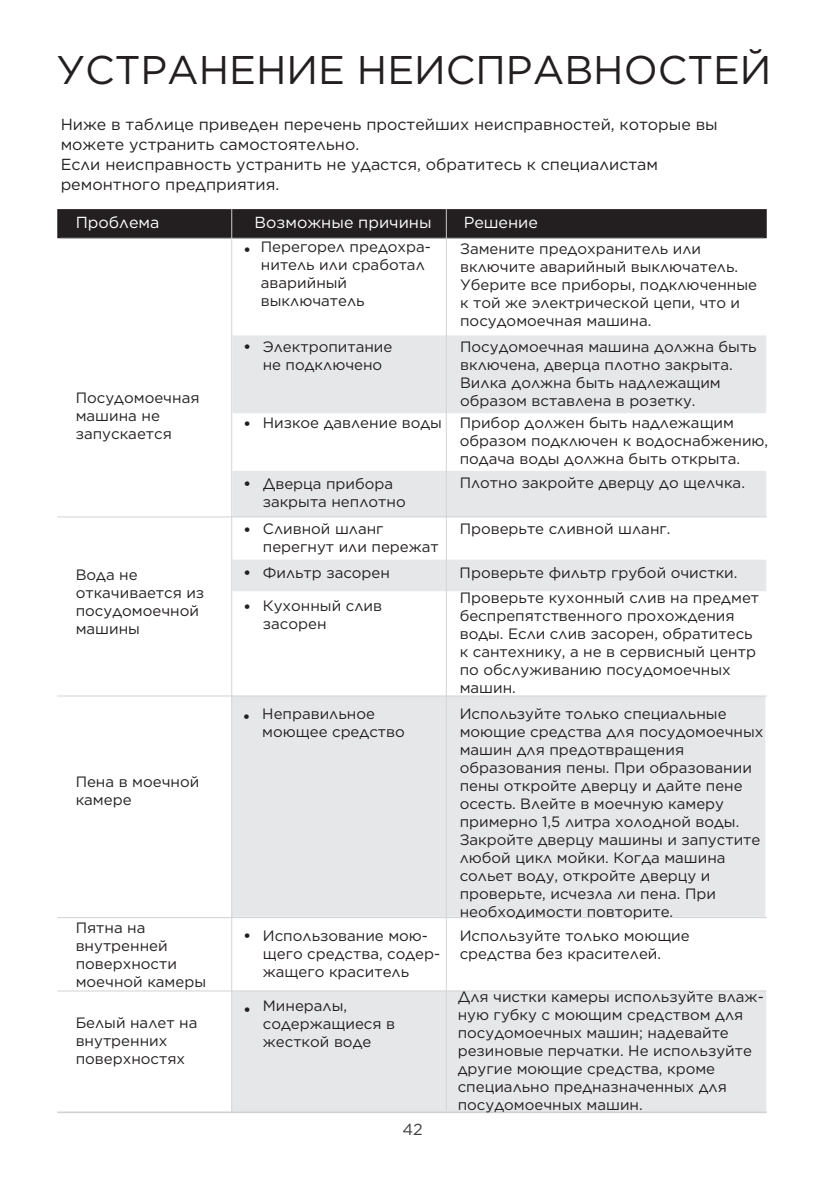
<style>
.page{position:relative;width:823px;height:1191px;background:#fff}
.page>*{position:absolute;margin:0;border:0;box-sizing:border-box;transform-origin:0 0}
.t1{font:40px "Gotham";color:#231f20}
.t2{font:16px/20px "Gotham";color:#231f20}
.t3{font:16px "Gotham";color:#fff}
.t4{font:16px "Gotham";color:#3f3f40}
.t5{font:15px/18px "Gotham";color:#231f20}
.t6{font:300 6.2px "Adobe Song Std";color:#231f20}
.s1{font-family:"Adobe Song Std";font-weight:300;font-size:6.2px}
</style>
<div class="page">
<div style="left:232px;top:696px;width:532px;height:220px;background:#e6e7e9"></div>
<svg style="left:57px;top:209px;width:709px;height:29px;background:#252122"></svg>
<div style="left:232px;top:335px;width:533px;height:78px;background:#e6e7e9"></div>
<hr style="left:60px;top:238px;width:703px;height:1px;background:#a8a9ad">
<div style="left:232px;top:991px;width:533px;height:120px;background:#e6e7e9"></div>
<div style="left:232px;top:471px;width:533px;height:45px;background:#e6e7e9"></div>
<div style="left:232px;top:559px;width:533px;height:32px;background:#e6e7e9"></div>
<hr style="left:57px;top:695px;width:709px;height:1px;background:#d1d2d4">
<hr style="left:57px;top:917px;width:709px;height:1px;background:#d1d2d4">
<hr style="left:57px;top:990px;width:709px;height:1px;background:#d1d2d4">
<hr style="left:231px;top:209px;width:1px;height:903px;background:#d1d2d4">
<hr style="left:445px;top:209px;width:1px;height:901px;background:#d1d2d4">
<hr style="left:57px;top:1111px;width:709px;height:2px;background:#d1d2d4">
<hr style="left:57px;top:516px;width:709px;height:1px;background:#d1d2d4">
<h1 class="t1" style="left:57px;top:44px;width:716px">УСТРАНЕНИЕ НЕИСПРАВНОСТЕЙ</h1>
<p class="t2" style="left:61px;top:114px;width:658px">Ниже в таблице приведен перечень простейших неисправностей, которые вы можете устранить самостоятельно.<br>Если неисправность устранить не удастся, обратитесь к специалистам ремонтного предприятия.</p>
<p class="t3" style="left:76px;top:212px;width:85px">Проблема</p>
<p class="t3" style="left:254px;top:212px;width:178px">Возможные причины</p>
<p class="t3" style="left:463px;top:212px;width:76px">Решение</p>
<p class="t5" style="left:76px;top:388px;width:125px">Посудомоечная машина не запускается</p>
<p class="t5" style="left:76px;top:565px;width:130px">Вода не откачивается из посудомоечной машины</p>
<p class="t5" style="left:76px;top:772px;width:125px">Пена в моечной камере</p>
<p class="t6" style="left:244px;top:246px;width:8px">●</p>
<p class="t5" style="left:261px;top:237px;width:171px">Перегорел предохра&shy;нитель или сработал аварийный выключатель</p>
<p class="t6" style="left:244px;top:343px;width:8px">●</p>
<p class="t5" style="left:262px;top:337px;width:131px">Электропитание не подключено</p>
<p class="t5" style="left:244px;top:413px;width:199px"><span class="s1">●</span> Низкое давление воды</p>
<p class="t5" style="left:460px;top:239px;width:298px">Замените предохранитель или включите аварийный выключатель.<br>Уберите все приборы, подключенные к той же электрической цепи, что и посудомоечная машина.</p>
<p class="t5" style="left:460px;top:337px;width:298px">Посудомоечная машина должна быть включена, дверца плотно закрыта.<br>Вилка должна быть надлежащим образом вставлена в розетку.</p>
<p class="t5" style="left:459px;top:413px;width:310px">Прибор должен быть надлежащим образом подключен к водоснабжению, подача воды должна быть открыта.</p>
<p class="t6" style="left:244px;top:480px;width:8px">●</p>
<p class="t6" style="left:244px;top:526px;width:8px">●</p>
<p class="t6" style="left:244px;top:569px;width:8px">●</p>
<p class="t6" style="left:244px;top:603px;width:8px">●</p>
<p class="t5" style="left:262px;top:474px;width:144px">Дверца прибора закрыта неплотно</p>
<p class="t5" style="left:459px;top:473px;width:286px">Плотно закройте дверцу до щелчка.</p>
<p class="t5" style="left:263px;top:519px;width:177px">Сливной шланг перегнут или пережат</p>
<p class="t5" style="left:459px;top:519px;width:212px">Проверьте сливной шланг.</p>
<p class="t5" style="left:262px;top:563px;width:129px">Фильтр засорен</p>
<p class="t5" style="left:459px;top:563px;width:279px">Проверьте фильтр грубой очистки.</p>
<p class="t5" style="left:263px;top:596px;width:121px">Кухонный слив засорен</p>
<p class="t5" style="left:459px;top:588px;width:301px">Проверьте кухонный слив на предмет беспрепятственного прохождения воды. Если слив засорен, обратитесь к сантехнику, а не в сервисный центр по обслуживанию посудомоечных машин.</p>
<p class="t5" style="left:262px;top:704px;width:144px;text-indent:-19px"><span class="s1">●</span> Неправильное моющее средство</p>
<p class="t5" style="left:459px;top:704px;width:305px">Используйте только специальные моющие средства для посудомоечных машин для предотвращения образования пены. При образовании пены откройте дверцу и дайте пене осесть. Влейте в моечную камеру примерно 1,5 литра холодной воды.<br>Закройте дверцу машины и запустите любой цикл мойки. Когда машина сольет воду, откройте дверцу и проверьте, исчезла ли пена. При необходимости повторите.</p>
<p class="t5" style="left:76px;top:918px;width:132px">Пятна на внутренней поверхности моечной камеры</p>
<p class="t5" style="left:263px;top:926px;width:179px">Использование мою&shy;щего средства, содер&shy;жащего краситель</p>
<p class="t5" style="left:459px;top:926px;width:231px">Используйте только моющие средства без красителей.</p>
<p class="t6" style="left:244px;top:932px;width:8px">●</p>
<p class="t5" style="left:263px;top:996px;width:134px">Минералы, содержащиеся в жесткой воде</p>
<p class="t5" style="left:457px;top:987px;width:307px">Для чистки камеры используйте влаж&shy;ную губку с моющим средством для посудомоечных машин; надевайте резиновые перчатки. Не используйте другие моющие средства, кроме специально предназначенных для посудомоечных машин.</p>
<p class="t6" style="left:244px;top:1006px;width:8px">●</p>
<p class="t5" style="left:76px;top:1013px;width:123px">Белый налет на внутренних поверхностях</p>
<p class="t4" style="left:402px;top:1118px;width:22px">42</p>
</div>
